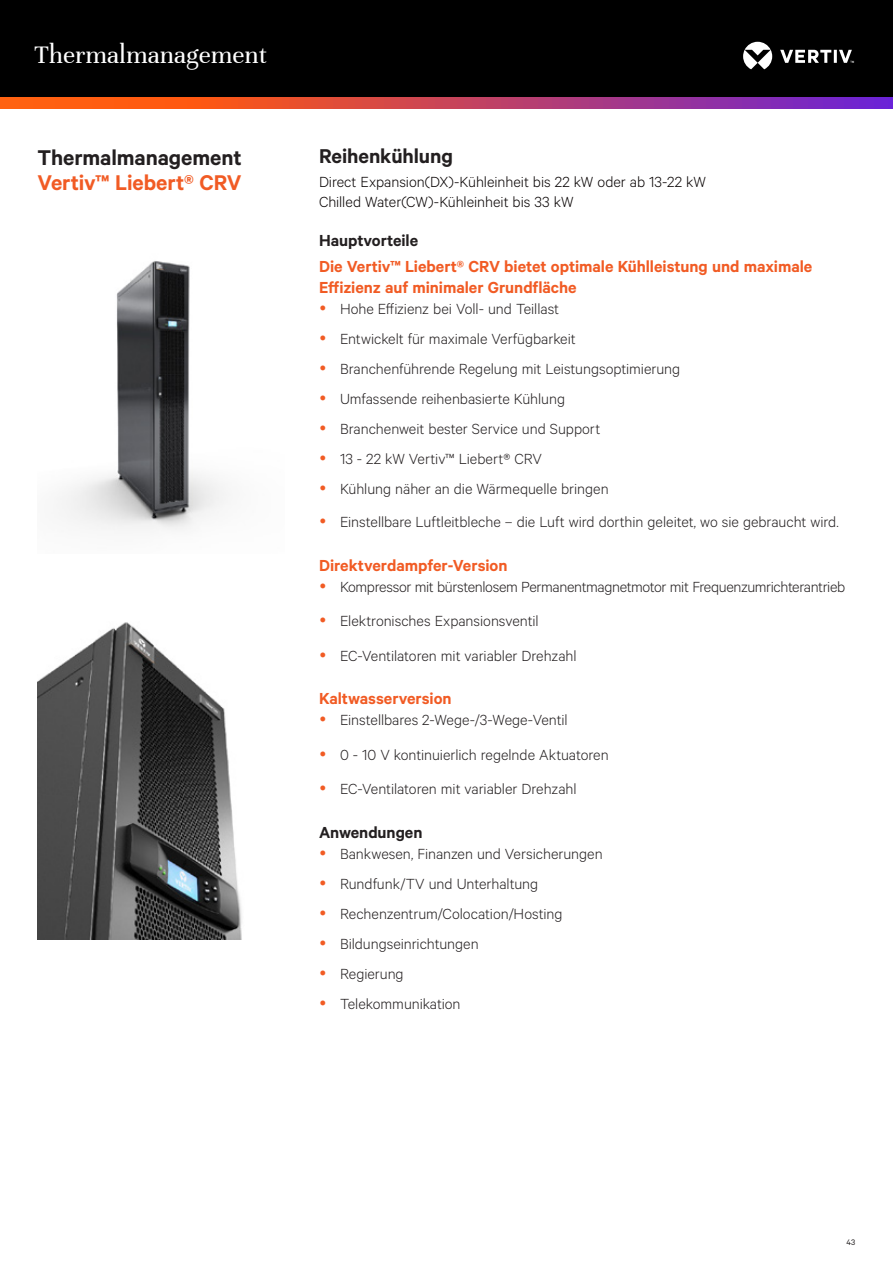
<style>
.page{position:relative;width:893px;height:1263px;background:#fff}
.page>*{position:absolute;margin:0;border:0;box-sizing:border-box;transform-origin:0 0}
.Vertiv_Header_Small{font:27px "Unna";color:#fff}
.Vertiv_Orange_Main_H{font:600 24px "Calibre";color:#f15b24}
.Vertiv_Orange_Main_H-2{font:600 24px "Calibre";letter-spacing:-.005em;color:#231f20}
.Vertiv_Body_Text{font:600 22.5px "Calibre";letter-spacing:-.005em;color:#231f20}
.Vertiv_Body_Text-2{font:600 18px/21.6px "Calibre";letter-spacing:-.005em;color:#f15b24}
.Vertiv_Body_Text-3{font:600 18px "Calibre";color:#231f20}
.t1{font:300 16.5px "Calibre";letter-spacing:-.005em;color:#231f20}
.Vertiv_Body_Text-4{font:300 16.5px/19.8px "Calibre";color:#060101}
.t2{font:300 16.5px "Calibre";letter-spacing:-.025em;color:#231f20}
.t3{font:9px "Calibre";color:#231f20}
</style>
<div class="page">
<div style="left:0;top:0;width:893px;height:108px;background:#000"></div>
<svg style="left:743px;top:42px;width:111px;height:27px"></svg>
<svg style="left:0;top:98px;width:893px;height:10px;background:#c4435e"></svg>
<img style="left:60px;top:261px;width:167px;height:269px">
<img style="left:38px;top:622px;width:204px;height:317px">
<p class="Vertiv_Header_Small" style="left:35px;top:39px;width:234px">Thermalmanagement</p>
<p class="Vertiv_Orange_Main_H-2" style="left:38px;top:143px;width:206px">Thermalmanagement</p>
<p class="Vertiv_Orange_Main_H" style="left:38px;top:168px;width:206px">Vertiv™ Liebert® CRV</p>
<p class="Vertiv_Body_Text" style="left:319px;top:142px;width:136px">Reihenkühlung</p>
<p class="Vertiv_Body_Text-4" style="left:319px;top:171px;width:388px">Direct Expansion(DX)-Kühleinheit bis 22 kW oder ab 13-22 kW<br>Chilled Water(CW)-Kühleinheit bis 33 kW</p>
<p class="Vertiv_Body_Text-3" style="left:319px;top:229px;width:101px">Hauptvorteile</p>
<p class="Vertiv_Body_Text-2" style="left:319px;top:255px;width:495px">Die Vertiv™ Liebert® CRV bietet optimale Kühlleistung und maximale<br>Effizienz auf minimaler Grundfläche</p>
<p class="t1" style="left:340px;top:299px;width:221px">Hohe Effizienz bei Voll- und Teillast</p>
<p class="t1" style="left:340px;top:329px;width:237px">Entwickelt für maximale Verfügbarkeit</p>
<p class="t1" style="left:340px;top:359px;width:342px">Branchenführende Regelung mit Leistungsoptimierung</p>
<p class="t1" style="left:340px;top:389px;width:227px">Umfassende reihenbasierte Kühlung</p>
<p class="t1" style="left:340px;top:419px;width:262px">Branchenweit bester Service und Support</p>
<p class="t1" style="left:340px;top:449px;width:203px">13 - 22 kW Vertiv™ Liebert® CRV</p>
<p class="t1" style="left:340px;top:479px;width:270px">Kühlung näher an die Wärmequelle bringen</p>
<p class="t1" style="left:340px;top:512px;width:500px">Einstellbare Luftleitbleche – die Luft wird dorthin geleitet, wo sie gebraucht wird.</p>
<p class="Vertiv_Body_Text-2" style="left:319px;top:554px;width:190px">Direktverdampfer-Version</p>
<p class="t2" style="left:340px;top:577px;width:507px">Kompressor mit bürstenlosem Permanentmagnetmotor mit Frequenzumrichterantrieb</p>
<p class="t1" style="left:340px;top:611px;width:200px">Elektronisches Expansionsventil</p>
<p class="t1" style="left:340px;top:646px;width:238px">EC-Ventilatoren mit variabler Drehzahl</p>
<p class="Vertiv_Body_Text-2" style="left:319px;top:687px;width:134px">Kaltwasserversion</p>
<p class="t1" style="left:340px;top:710px;width:229px">Einstellbares 2-Wege-/3-Wege-Ventil</p>
<p class="t1" style="left:340px;top:745px;width:270px">0 - 10 V kontinuierlich regelnde Aktuatoren</p>
<p class="t1" style="left:340px;top:779px;width:238px">EC-Ventilatoren mit variabler Drehzahl</p>
<p class="Vertiv_Body_Text-3" style="left:319px;top:821px;width:105px">Anwendungen</p>
<p class="t1" style="left:340px;top:844px;width:264px">Bankwesen, Finanzen und Versicherungen</p>
<p class="t1" style="left:340px;top:874px;width:200px">Rundfunk/TV und Unterhaltung</p>
<p class="t1" style="left:340px;top:904px;width:224px">Rechenzentrum/Colocation/Hosting</p>
<p class="t1" style="left:340px;top:934px;width:140px">Bildungseinrichtungen</p>
<p class="t1" style="left:340px;top:964px;width:65px">Regierung</p>
<p class="t1" style="left:340px;top:994px;width:122px">Telekommunikation</p>
<p class="t3" style="left:846px;top:1236px;width:10px">43</p>
</div>
